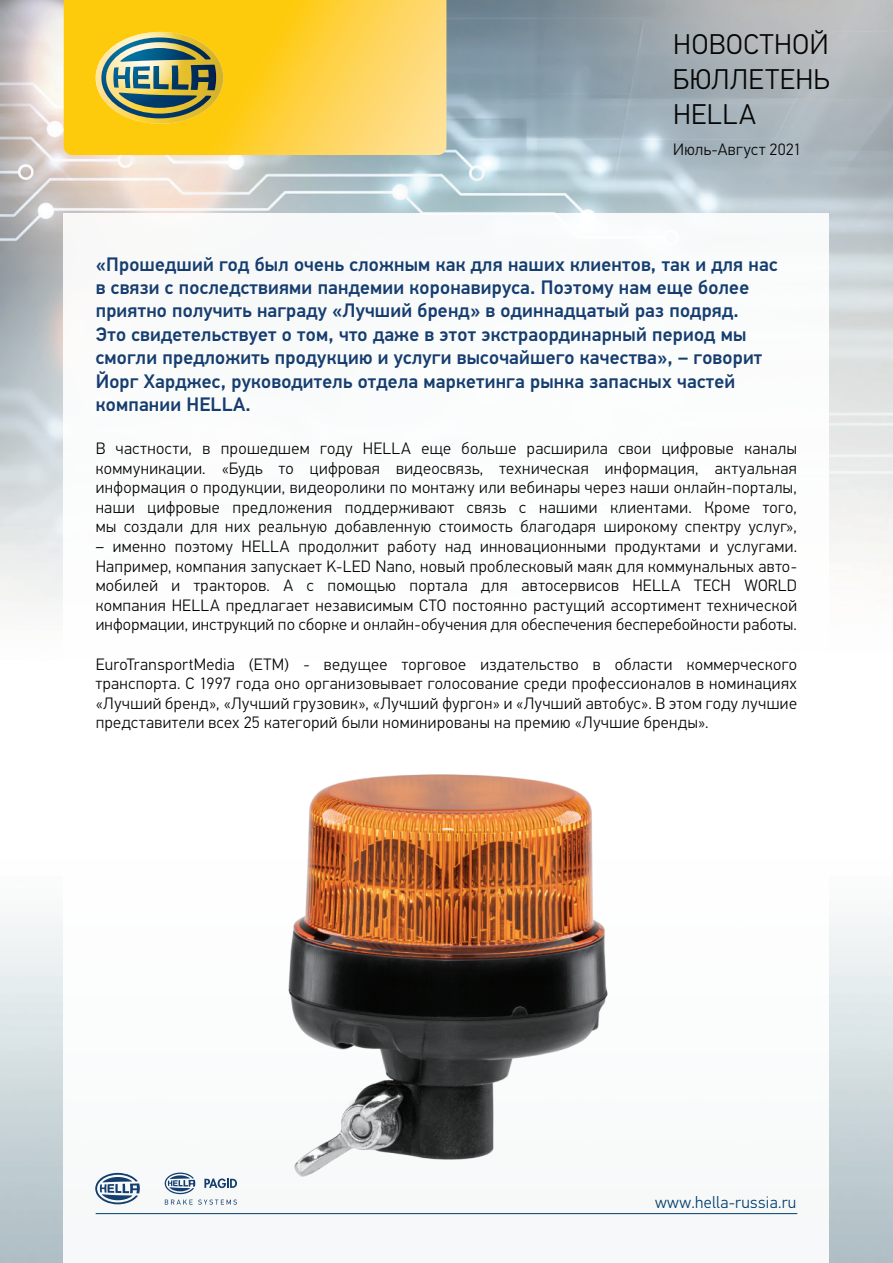
<style>
.page{position:relative;width:893px;height:1263px;background:#fff}
.page>*{position:absolute;margin:0;border:0;box-sizing:border-box;transform-origin:0 0}
.t1{font:300 28.5px/35.2px "Hella DIN Universal";letter-spacing:.015em;color:#050504;text-align:justify}
.t2{font:500 19.5px/23.4px "Hella DIN Universal";letter-spacing:.01em;color:#153d6f}
.t3{font:300 16.5px/19.6px "Hella DIN Universal";letter-spacing:.02em;color:#050504;text-align:justify}
.t4{font:300 16.5px "Hella DIN Universal";letter-spacing:.02em;color:#003c6e}
</style>
<div class="page">
<img style="left:0;top:0;width:893px;height:1263px">
<div style="left:64px;top:213px;width:765px;height:1050px;background:#fff"></div>
<svg style="left:64px;top:0;width:382px;height:155px;background:#fed037"></svg>
<svg style="left:101px;top:37px;width:115px;height:81px"></svg>
<img style="left:96px;top:32px;width:127px;height:92px;border-radius:50%">
<hr style="left:96px;top:1213px;width:701px;height:1px;background:#003c6e">
<svg style="left:165px;top:1172px;width:72px;height:33px"></svg>
<svg style="left:95px;top:1173px;width:45px;height:31px"></svg>
<img style="left:288px;top:774px;width:320px;height:403px">
<h1 class="t1" style="left:673px;top:28px;width:158px">НОВОСТНОЙ БЮЛЛЕТЕНЬ HELLA</h1>
<p class="t3" style="left:673px;top:140px;width:130px">Июль-Август 2021</p>
<p class="t2" style="left:96px;top:254px;width:684px">«Прошедший год был очень сложным как для наших клиентов, так и для нас в связи с последствиями пандемии коронавируса. Поэтому нам еще более приятно получить награду «Лучший бренд» в одиннадцатый раз подряд.<br>Это свидетельствует о том, что даже в этот экстраординарный период мы смогли предложить продукцию и услуги высочайшего качества», – говорит Йорг Харджес, руководитель отдела маркетинга рынка запасных частей компании HELLA.</p>
<p class="t3" style="left:96px;top:440px;width:703px">В частности, в прошедшем году HELLA еще больше расширила свои цифровые каналы коммуникации. «Будь то цифровая видеосвязь, техническая информация, актуальная информация о продукции, видеоролики по монтажу или вебинары через наши онлайн-порталы, наши цифровые предложения поддерживают связь с нашими клиентами. Кроме того, мы создали для них реальную добавленную стоимость благодаря широкому спектру услуг»,</p>
<p class="t3" style="left:96px;top:538px;width:703px">– именно поэтому HELLA продолжит работу над инновационными продуктами и услугами.<br>Например, компания запускает K-LED Nano, новый проблесковый маяк для коммунальных авто&shy;мобилей и тракторов. А с помощью портала для автосервисов HELLA TECH WORLD компания HELLA предлагает независимым СТО постоянно растущий ассортимент технической информации, инструкций по сборке и онлайн-обучения для обеспечения бесперебойности работы.</p>
<p class="t3" style="left:96px;top:655px;width:703px">EuroTransportMedia (ETM) - ведущее торговое издательство в области коммерческого транспорта. С 1997 года оно организовывает голосование среди профессионалов в номинациях «Лучший бренд», «Лучший грузовик», «Лучший фургон» и «Лучший автобус». В этом году лучшие представители всех 25 категорий были номинированы на премию «Лучшие бренды».</p>
<p class="t4" style="left:655px;top:1192px;width:143px">www.hella-russia.ru</p>
</div>
